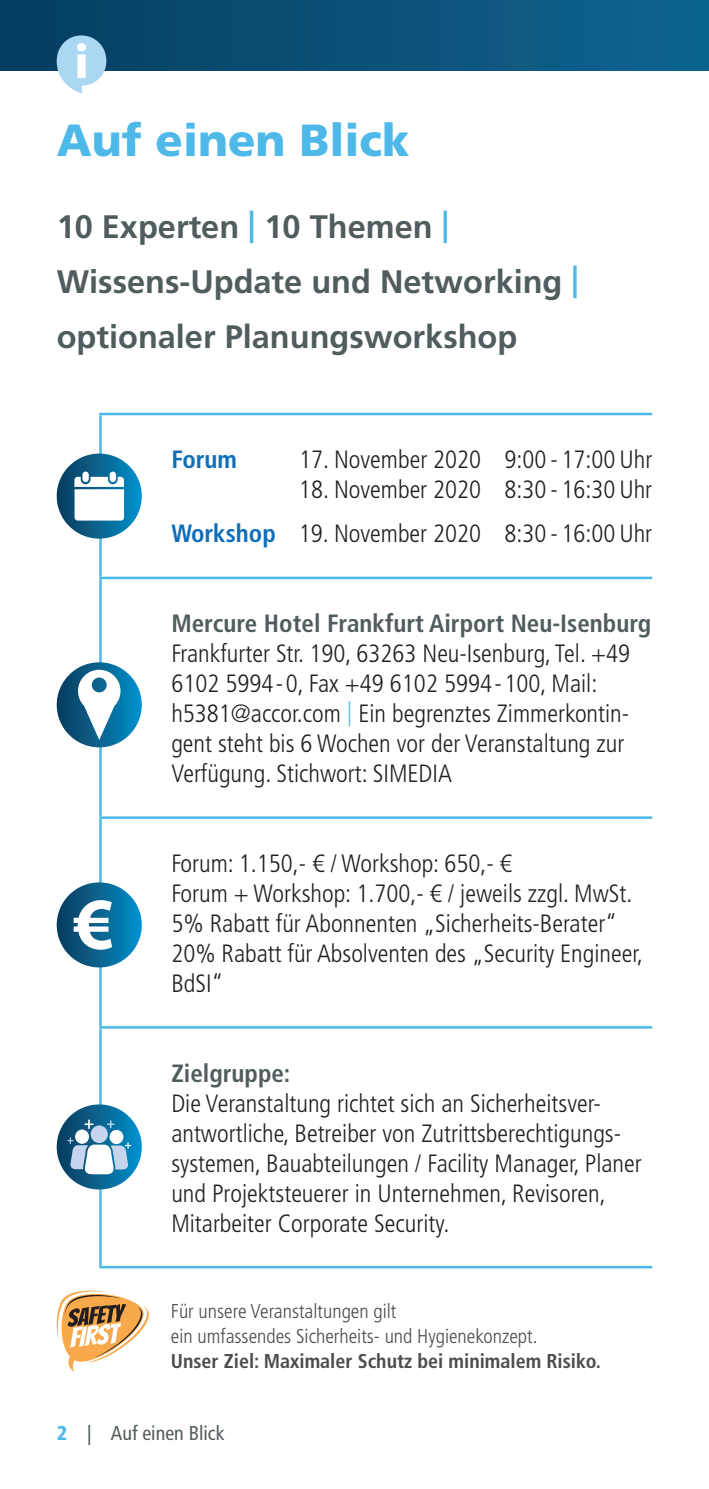
<style>
.page{position:relative;width:709px;height:1489px;background:#fff}
.page>*{position:absolute;margin:0;border:0;box-sizing:border-box;transform-origin:0 0}
.t1{font:900 45px "Frutiger LT Std";color:#4eb9e9}
.t2{font:700 32.5px/55px "Frutiger LT Std";color:#505c5d}
.t3{font:300 condensed 25px/30px "Frutiger LT Std";color:#231f20}
.t4{font:700 condensed 25px "Frutiger LT Std";color:#505c5d}
.t5{font:700 condensed 25px "Frutiger LT Std";color:#0f6eb8}
.t6{font:300 condensed 20px/25px "Frutiger LT Std";color:#4b4c4d}
.t7{font:700 condensed 20px "Frutiger LT Std";color:#4b4c4d}
.t8{font:condensed 20px "Frutiger LT Std";color:#505c5d}
.s1{color:#4eb9e9}
.s2{font-weight:700;color:#0f6eb8}
.s3{font-weight:900;color:#4eb9e9}
</style>
<div class="page">
<div style="left:0;top:0;width:709px;height:71px;background:linear-gradient(to right,#063d60,#0e648f)"></div>
<hr style="left:99px;top:413px;width:553px;height:2px;background:#4eb9e9">
<hr style="left:99px;top:415px;width:3px;height:161px;background:#4eb9e9">
<hr style="left:99px;top:576px;width:553px;height:3px;background:#4eb9e9">
<hr style="left:99px;top:579px;width:3px;height:237px;background:#4eb9e9">
<hr style="left:99px;top:816px;width:553px;height:2px;background:#4eb9e9">
<hr style="left:99px;top:818px;width:3px;height:208px;background:#4eb9e9">
<hr style="left:99px;top:1026px;width:553px;height:2px;background:#4eb9e9">
<hr style="left:99px;top:1028px;width:3px;height:237px;background:#4eb9e9">
<hr style="left:99px;top:1265px;width:553px;height:3px;background:#4eb9e9">
<div style="left:57px;top:882px;width:85px;height:85px;background:linear-gradient(to right,#0d3b5b,#0592cc);border-radius:43px"></div>
<svg style="left:74px;top:900px;width:38px;height:49px"></svg>
<svg style="left:57px;top:453px;width:85px;height:85px;background:#0c6995"></svg>
<div style="left:82px;top:471px;width:7px;height:11px;background:#fff;border-radius:3px"></div>
<div style="left:110px;top:471px;width:6px;height:11px;background:#fff;border-radius:3px"></div>
<svg style="left:74px;top:477px;width:50px;height:43px"></svg>
<div style="left:57px;top:662px;width:85px;height:85px;background:linear-gradient(to right,#0c3b5b,#0893cd);border-radius:43px"></div>
<svg style="left:78px;top:669px;width:42px;height:71px"></svg>
<svg style="left:57px;top:1104px;width:85px;height:85px;background:#0c6995"></svg>
<svg style="left:109px;top:1129px;width:14px;height:15px"></svg>
<div style="left:91px;top:1125px;width:17px;height:17px;background:#c6d5ed;border-radius:50%"></div>
<div style="left:75px;top:1129px;width:14px;height:14px;background:#fff;border-radius:50%"></div>
<svg style="left:107px;top:1120px;width:7px;height:7px"></svg>
<svg style="left:67px;top:1137px;width:64px;height:37px"></svg>
<svg style="left:85px;top:1119px;width:8px;height:9px"></svg>
<svg style="left:57px;top:35px;width:49px;height:58px"></svg>
<svg style="left:57px;top:1290px;width:92px;height:82px"></svg>
<h1 class="t1" style="left:57px;top:113px;width:354px">Auf einen Blick</h1>
<h2 class="t2" style="left:57px;top:199px;width:523px">10 Experten <span class="s1">|</span> 10 Themen <span class="s1">|<br></span>Wissens-Update und Networking <span class="s1">| </span>optionaler Planungsworkshop</h2>
<p class="t5" style="left:171px;top:444px;width:67px">Forum</p>
<p class="t3" style="left:299px;top:445px;width:355px">17. November 2020 9:00 - 17:00 Uhr</p>
<p class="t3" style="left:171px;top:468px;width:482px;line-height:44.2px;text-align:right">18. November 2020 8:30 - 16:30 Uhr<br><span class="s2">Workshop</span> 19. November 2020 8:30 - 16:00 Uhr</p>
<p class="t4" style="left:171px;top:608px;width:481px">Mercure Hotel Frankfurt Airport Neu-Isenburg</p>
<p class="t3" style="left:171px;top:639px;width:460px">Frankfurter Str. 190, 63263 Neu-Isenburg, Tel. +49<br>6102 5994-0, Fax +49 6102 5994-100, Mail: h5381@accor.com <span class="s1">|</span> Ein begrenztes Zimmerkontin&shy;gent steht bis 6 Wochen vor der Veranstaltung zur Verfügung. Stichwort: SIMEDIA</p>
<p class="t3" style="left:171px;top:848px;width:473px">Forum: 1.150,- € / Workshop: 650,- €<br>Forum + Workshop: 1.700,- € / jeweils zzgl. MwSt.<br>5% Rabatt für Abonnenten „Sicherheits-Berater“ 20% Rabatt für Absolventen des „Security Engineer, BdSI“</p>
<p class="t4" style="left:171px;top:1058px;width:121px">Zielgruppe:</p>
<p class="t3" style="left:171px;top:1088px;width:472px">Die Veranstaltung richtet sich an Sicherheitsver&shy;antwortliche, Betreiber von Zutrittsberechtigungs&shy;systemen, Bauabteilungen / Facility Manager, Planer und Projektsteuerer in Unternehmen, Revisoren, Mitarbeiter Corporate Security.</p>
<p class="t6" style="left:171px;top:1298px;width:368px">Für unsere Veranstaltungen gilt<br>ein umfassendes Sicherheits- und Hygienekonzept.</p>
<p class="t7" style="left:171px;top:1349px;width:432px">Unser Ziel: Maximaler Schutz bei minimalem Risiko.</p>
<p class="t8" style="left:57px;top:1421px;width:169px"><span class="s3">2</span> | Auf einen Blick</p>
</div>
